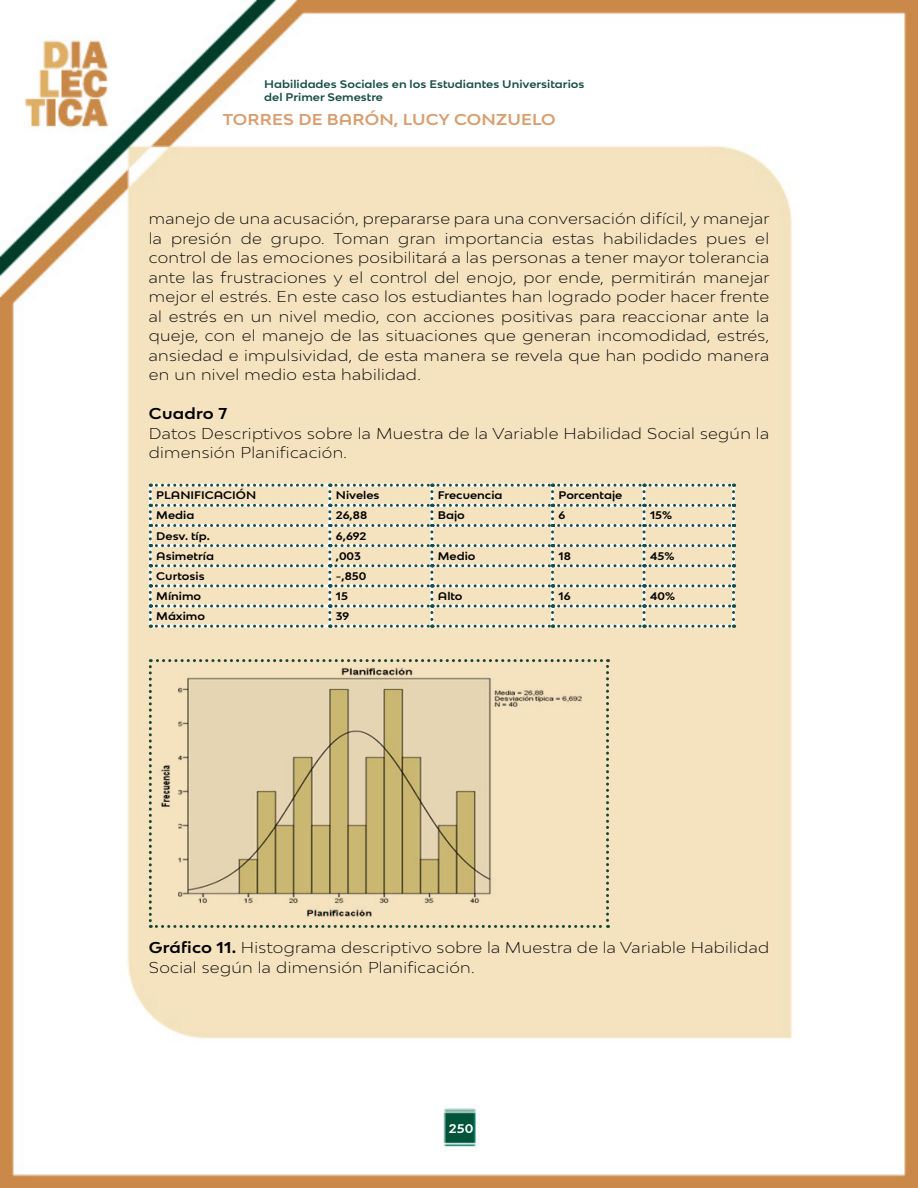
<style>
.page{position:relative;width:918px;height:1188px;background:#fff}
.page>*{position:absolute;margin:0;border:0;box-sizing:border-box;transform-origin:0 0}
.t1{font:300 expanded 15px/19.5px "Bw Modelica";letter-spacing:.02em;color:#000}
.t2{font:700 expanded 15px "Bw Modelica SS01";letter-spacing:.01em;color:#d89e70}
.t3{font:700 expanded 15px "Bw Modelica SS01";letter-spacing:.02em;color:#000}
.t4{font:700 expanded 12px "Bw Modelica SS01";color:#fff}
.t5{font:700 expanded 10.5px "Bw Modelica SS01";color:#000}
.t6{font:700 expanded 10.5px/12.6px "Bw Modelica SS01";color:#184f46}
.s1{font-family:"Bw Modelica SS01";font-weight:700}
</style>
<div class="page">
<img style="left:0;top:0;width:918px;height:1188px">
<hr style="left:149px;top:586px;width:3px;height:20px;background:#fff">
<hr style="left:328px;top:586px;width:3px;height:20px;background:#fff">
<hr style="left:430px;top:586px;width:3px;height:20px;background:#fff">
<hr style="left:551px;top:586px;width:3px;height:20px;background:#fff">
<hr style="left:643px;top:586px;width:3px;height:20px;background:#fff">
<hr style="left:732px;top:586px;width:3px;height:20px;background:#fff">
<hr style="left:149px;top:606px;width:3px;height:20px;background:#fff">
<hr style="left:328px;top:606px;width:3px;height:20px;background:#fff">
<hr style="left:430px;top:606px;width:3px;height:20px;background:#fff">
<hr style="left:551px;top:606px;width:3px;height:20px;background:#fff">
<hr style="left:643px;top:606px;width:3px;height:20px;background:#fff">
<hr style="left:732px;top:606px;width:3px;height:20px;background:#fff">
<svg style="left:149px;top:484px;width:586px;height:115px;background:#e6dbbd"></svg>
<svg style="left:149px;top:605px;width:586px;height:14px;background:#e3dabd"></svg>
<svg style="left:150px;top:625px;width:585px;height:3px"></svg>
<svg style="left:149px;top:659px;width:460px;height:269px;background:#dccca3"></svg>
<p class="t6" style="left:264px;top:78px;width:322px">Habilidades Sociales en los Estudiantes Universitarios del Primer Semestre</p>
<p class="t2" style="left:223px;top:110px;width:334px">TORRES DE BARÓN, LUCY CONZUELO</p>
<p class="t1" style="left:149px;top:209px;width:622px;text-align:justify">manejo de una acusación, prepararse para una conversación difícil, y manejar la presión de grupo. Toman gran importancia estas habilidades pues el control de las emociones posibilitará a las personas a tener mayor tolerancia ante las frustraciones y el control del enojo, por ende, permitirán manejar mejor el estrés. En este caso los estudiantes han logrado poder hacer frente al estrés en un nivel medio, con acciones positivas para reaccionar ante la queje, con el manejo de las situaciones que generan incomodidad, estrés, ansiedad e impulsividad, de esta manera se revela que han podido manera en un nivel medio esta habilidad.</p>
<p class="t3" style="left:149px;top:404px;width:80px">Cuadro 7</p>
<p class="t1" style="left:149px;top:423px;width:622px">Datos Descriptivos sobre la Muestra de la Variable Habilidad Social según la dimensión Planificación.</p>
<p class="t5" style="left:156px;top:489px;width:101px">PLANIFICACIÓN</p>
<p class="t5" style="left:336px;top:489px;width:45px">Niveles</p>
<p class="t5" style="left:438px;top:489px;width:66px">Frecuencia</p>
<p class="t5" style="left:559px;top:489px;width:65px">Porcentaje</p>
<p class="t5" style="left:156px;top:509px;width:40px">Media</p>
<p class="t5" style="left:336px;top:509px;width:33px">26,88</p>
<p class="t5" style="left:438px;top:509px;width:29px">Bajo</p>
<p class="t5" style="left:559px;top:509px;width:8px">6</p>
<p class="t5" style="left:650px;top:509px;width:24px">15%</p>
<p class="t5" style="left:156px;top:529px;width:55px">Desv. típ.</p>
<p class="t5" style="left:336px;top:529px;width:32px">6,692</p>
<p class="t5" style="left:156px;top:549px;width:59px">Asimetría</p>
<p class="t5" style="left:336px;top:549px;width:27px">,003</p>
<p class="t5" style="left:438px;top:549px;width:39px">Medio</p>
<p class="t5" style="left:559px;top:549px;width:14px">18</p>
<p class="t5" style="left:650px;top:549px;width:26px">45%</p>
<p class="t5" style="left:156px;top:569px;width:50px">Curtosis</p>
<p class="t5" style="left:336px;top:569px;width:32px">-,850</p>
<p class="t5" style="left:156px;top:589px;width:46px">Mínimo</p>
<p class="t5" style="left:336px;top:589px;width:14px">15</p>
<p class="t5" style="left:438px;top:589px;width:26px">Alto</p>
<p class="t5" style="left:559px;top:589px;width:14px">16</p>
<p class="t5" style="left:650px;top:589px;width:27px">40%</p>
<p class="t5" style="left:156px;top:609px;width:50px">Máximo</p>
<p class="t5" style="left:336px;top:609px;width:15px">39</p>
<p class="t1" style="left:149px;top:938px;width:622px"><span class="s1">Gráfico 11.</span> Histograma descriptivo sobre la Muestra de la Variable Habilidad<br>Social según la dimensión Planificación.</p>
<p class="t4" style="left:449px;top:1120px;width:26px">250</p>
</div>
